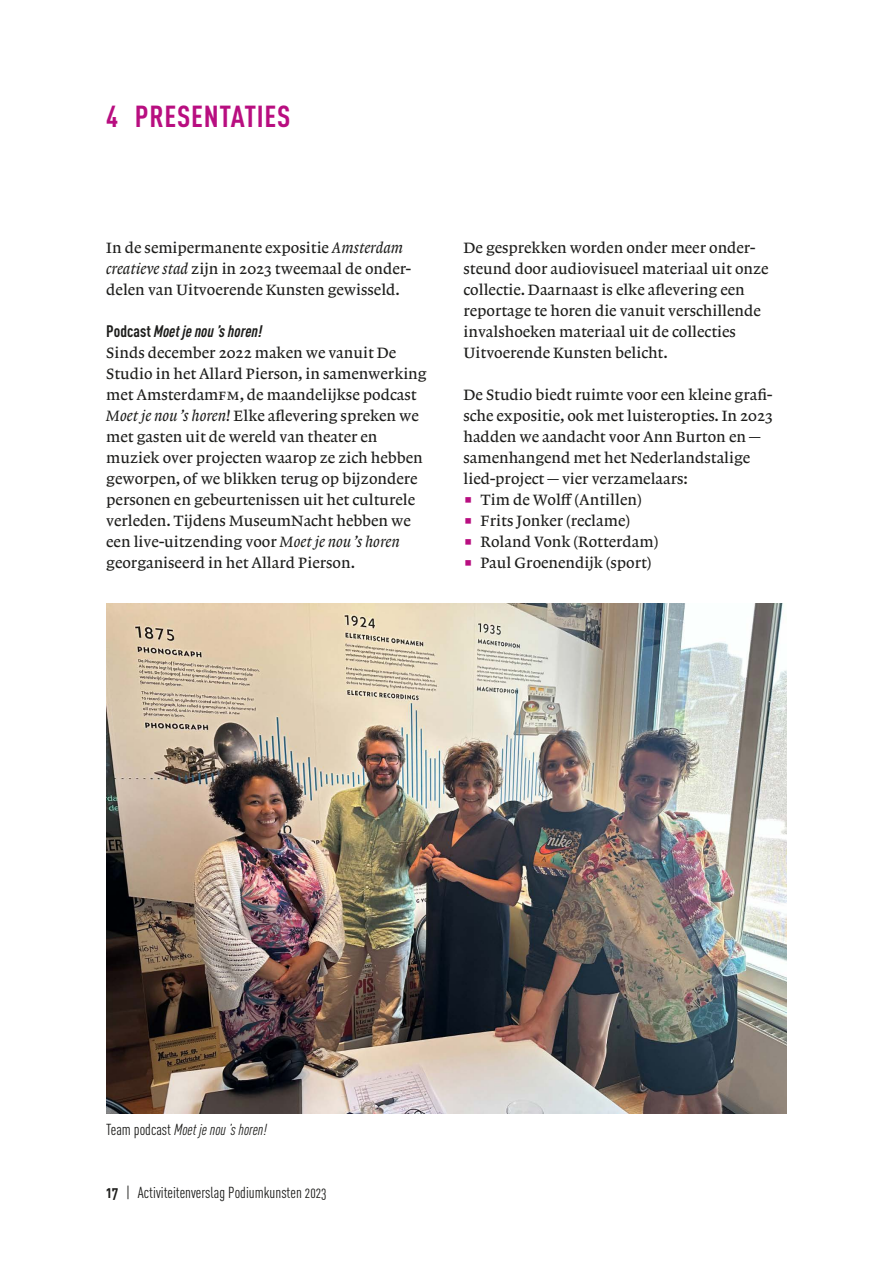
<style>
.page{position:relative;width:893px;height:1263px;background:#fff}
.page>*{position:absolute;margin:0;border:0;box-sizing:border-box;transform-origin:0 0}
.titel{font:700 30px "FFDIN Pro Cond";letter-spacing:.025em;color:#b80e80}
.tk_2{font:italic 700 16.5px "FFDIN Pro Cond";color:#1d1d1b}
.normaal{font:15.75px/21px "Lexicon No 1 Roman A";color:#1d1d1b}
.t1{font:15.75px "FFDIN Pro Cond";color:#1d1d1b}
.bijschrift{font:italic 15.75px "FFDIN Pro Cond";color:#1d1d1b}
.s1{font-family:"Lexicon No 1 Italic A"}
.s2{font-style:normal}
.s3{font-family:"Adelle Sans";color:#b80e80}
.s4{font-weight:700;font-size:16.5px}
</style>
<div class="page">
<img style="left:106px;top:604px;width:681px;height:510px">
<p class="titel" style="left:106px;top:93px;width:186px">4 PRESENTATIES</p>
<p class="normaal" style="left:106px;top:237px;width:306px">In de semipermanente expositie <span class="s1">Amsterdam creatieve stad</span> zijn in 2023 tweemaal de onder&shy;delen van Uitvoerende Kunsten gewisseld.</p>
<p class="tk_2" style="left:106px;top:318px;width:157px"><span class="s2">Podcast</span> Moet je nou ’s horen!</p>
<p class="normaal" style="left:106px;top:342px;width:322px">Sinds december 2022 maken we vanuit De Studio in het Allard Pierson, in samenwerking met AmsterdamFM, de maandelijkse podcast <span class="s1">Moet je nou ’s horen!</span> Elke aflevering spreken we met gasten uit de wereld van theater en muziek over projecten waarop ze zich hebben geworpen, of we blikken terug op bijzondere personen en gebeurtenissen uit het culturele verleden. Tijdens MuseumNacht hebben we een live-uitzending voor <span class="s1">Moet je nou ’s horen </span>georganiseerd in het Allard Pierson.</p>
<p class="normaal" style="left:463px;top:237px;width:307px">De gesprekken worden onder meer onder&shy;steund door audiovisueel materiaal uit onze collectie. Daarnaast is elke aflevering een reportage te horen die vanuit verschillende invalshoeken materiaal uit de collecties Uitvoerende Kunsten belicht.</p>
<p class="normaal" style="left:463px;top:384px;width:311px">De Studio biedt ruimte voor een kleine grafi&shy;sche expositie, ook met luisteropties. In 2023 hadden we aandacht voor Ann Burton en — samenhangend met het Nederlandstalige lied-project — vier verzamelaars:</p>
<p class="normaal" style="left:463px;top:489px;width:179px"><span class="s3">̥</span> Tim de Wolff (Antillen)</p>
<p class="normaal" style="left:463px;top:510px;width:168px"><span class="s3">̥</span> Frits Jonker (reclame)</p>
<p class="normaal" style="left:463px;top:531px;width:196px"><span class="s3">̥</span> Roland Vonk (Rotterdam)</p>
<p class="normaal" style="left:463px;top:552px;width:189px"><span class="s3">̥</span> Paul Groenendijk (sport)</p>
<p class="bijschrift" style="left:106px;top:1118px;width:162px"><span class="s2">Team podcast</span> Moet je nou ’s horen!</p>
<p class="t1" style="left:106px;top:1181px;width:222px"><span class="s4">17</span> | Activiteitenverslag Podiumkunsten 2023</p>
</div>
